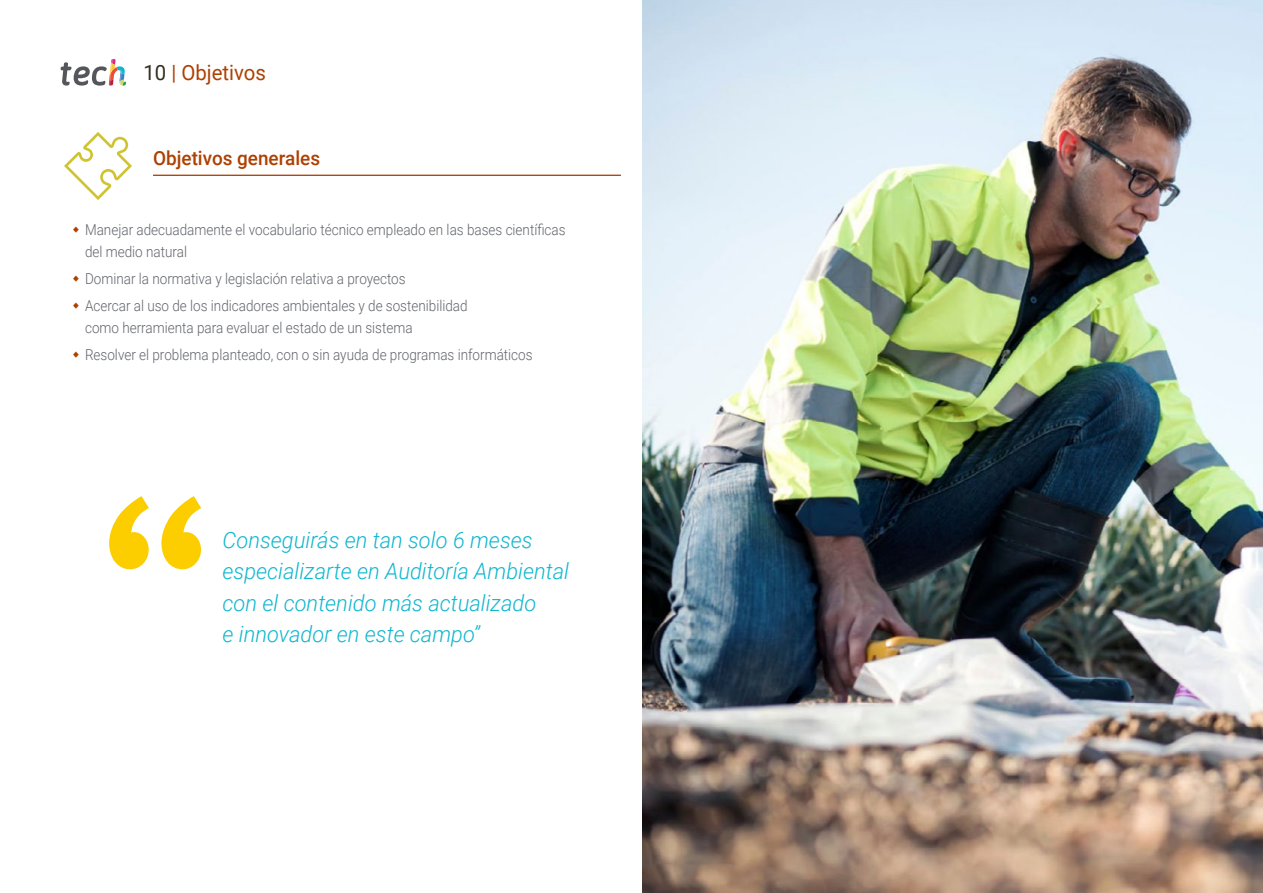
<style>
.page{position:relative;width:1263px;height:893px;background:#fff}
.page>*{position:absolute;margin:0;border:0;box-sizing:border-box;transform-origin:0 0}
.t1{font:italic 300 22.5px/31.5px "Roboto";color:#0fb6cf}
.t2{font:21px "Roboto";color:#ae4000}
.t3{font:500 19.5px "Roboto";color:#ae4000}
.t4{font:300 15px/26.7px "Roboto";color:#61646a;scale:.9 1}
.s1{color:#312e20}
</style>
<div class="page">
<hr style="left:153px;top:175px;width:468px;height:1px;background:#ae4000">
<svg style="left:64px;top:132px;width:68px;height:68px"></svg>
<svg style="left:61px;top:59px;width:65px;height:27px"></svg>
<svg style="left:109px;top:496px;width:92px;height:73px"></svg>
<img style="left:642px;top:0;width:621px;height:893px">
<h2 class="t2" style="left:144px;top:57px;width:124px"><span class="s1">10</span> | Objetivos</h2>
<h3 class="t3" style="left:153px;top:144px;width:169px">Objetivos generales</h3>
<p class="t4" style="left:85px;top:217px;width:535px;line-height:22.5px">Manejar adecuadamente el vocabulario técnico empleado en las bases científicas del medio natural</p>
<p class="t4" style="left:85px;top:265px;width:427px">Dominar la normativa y legislación relativa a proyectos<br>Acercar al uso de los indicadores ambientales y de sostenibilidad</p>
<p class="t4" style="left:85px;top:314px;width:499px">como herramienta para evaluar el estado de un sistema<br>Resolver el problema planteado, con o sin ayuda de programas informáticos</p>
<h1 class="t1" style="left:223px;top:523px;width:348px">Conseguirás en tan solo 6 meses especializarte en Auditoría Ambiental con el contenido más actualizado<br>e innovador en este campo”</h1>
</div>
